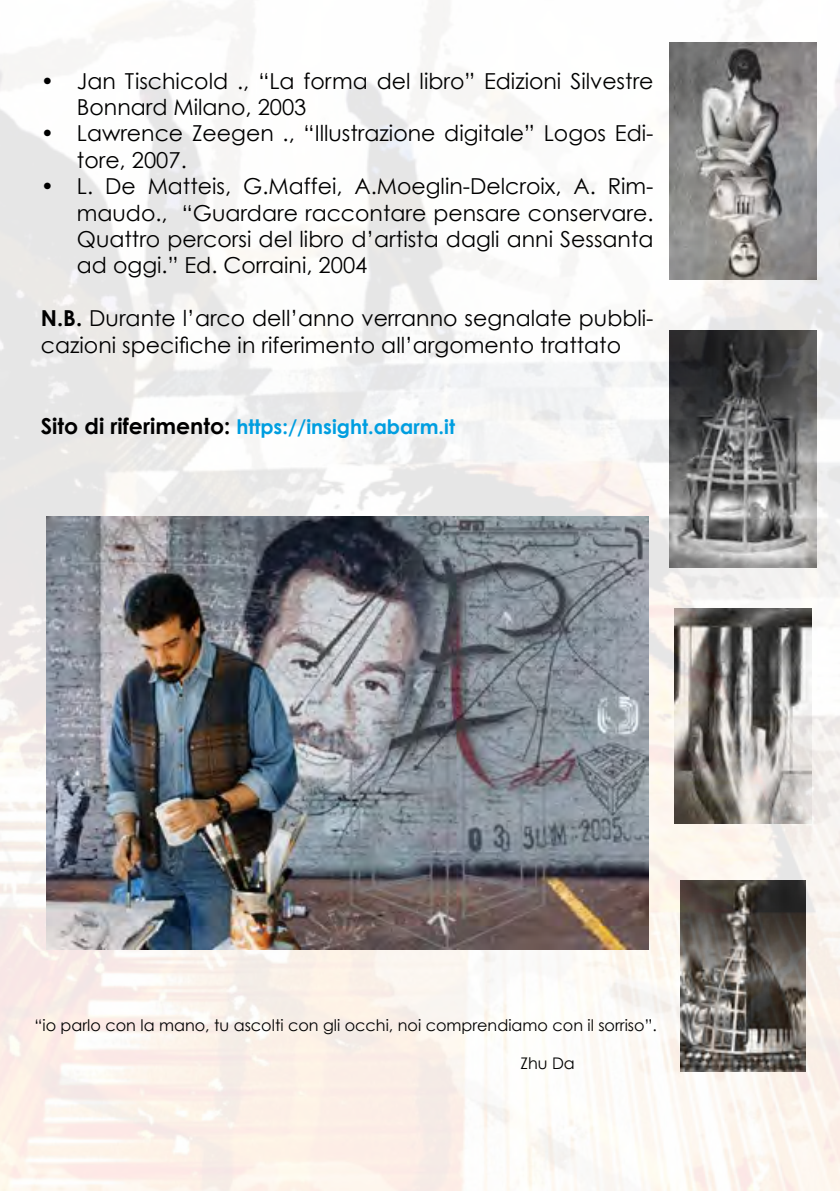
<style>
.page{position:relative;width:840px;height:1191px;background:#fff}
.page>*{position:absolute;margin:0;border:0;box-sizing:border-box;transform-origin:0 0}
.t1{font:22px/26.4px "Century Gothic";color:#000}
.t2{font:700 20px "Century Gothic";color:#009ee0}
.t3{font:16px "Century Gothic";color:#000}
.s1{font-weight:700}
.s2{font-size:22px;color:#000}
</style>
<div class="page">
<img style="left:0;top:0;width:839px;height:1191px">
<img style="left:46px;top:517px;width:602px;height:433px">
<p class="t1" style="left:77px;top:67px;width:577px;text-indent:-36px">• Jan Tischicold ., “La forma del libro” Edizioni Silvestre<br>Bonnard Milano, 2003</p>
<p class="t1" style="left:77px;top:120px;width:577px;text-indent:-36px">• Lawrence Zeegen ., “Illustrazione digitale” Logos Edi&shy;tore, 2007.</p>
<p class="t1" style="left:77px;top:173px;width:578px;text-align:justify;text-indent:-36px">• L. De Matteis, G.Maffei, A.Moeglin-Delcroix, A. Rim&shy;maudo., “Guardare raccontare pensare conservare.<br>Quattro percorsi del libro d’artista dagli anni Sessanta ad oggi.” Ed. Corraini, 2004</p>
<p class="t1" style="left:41px;top:305px;width:613px"><span class="s1">N.B.</span> Durante l’arco dell’anno verranno segnalate pubbli&shy;cazioni specifiche in riferimento all’argomento trattato</p>
<p class="t2" style="left:41px;top:414px;width:415px"><span class="s2">Sito di riferimento:</span> https://insight.abarm.it</p>
<p class="t3" style="left:34px;top:1015px;width:623px">“io parlo con la mano, tu ascolti con gli occhi, noi comprendiamo con il sorriso”.</p>
<p class="t3" style="left:520px;top:1053px;width:56px">Zhu Da</p>
</div>
